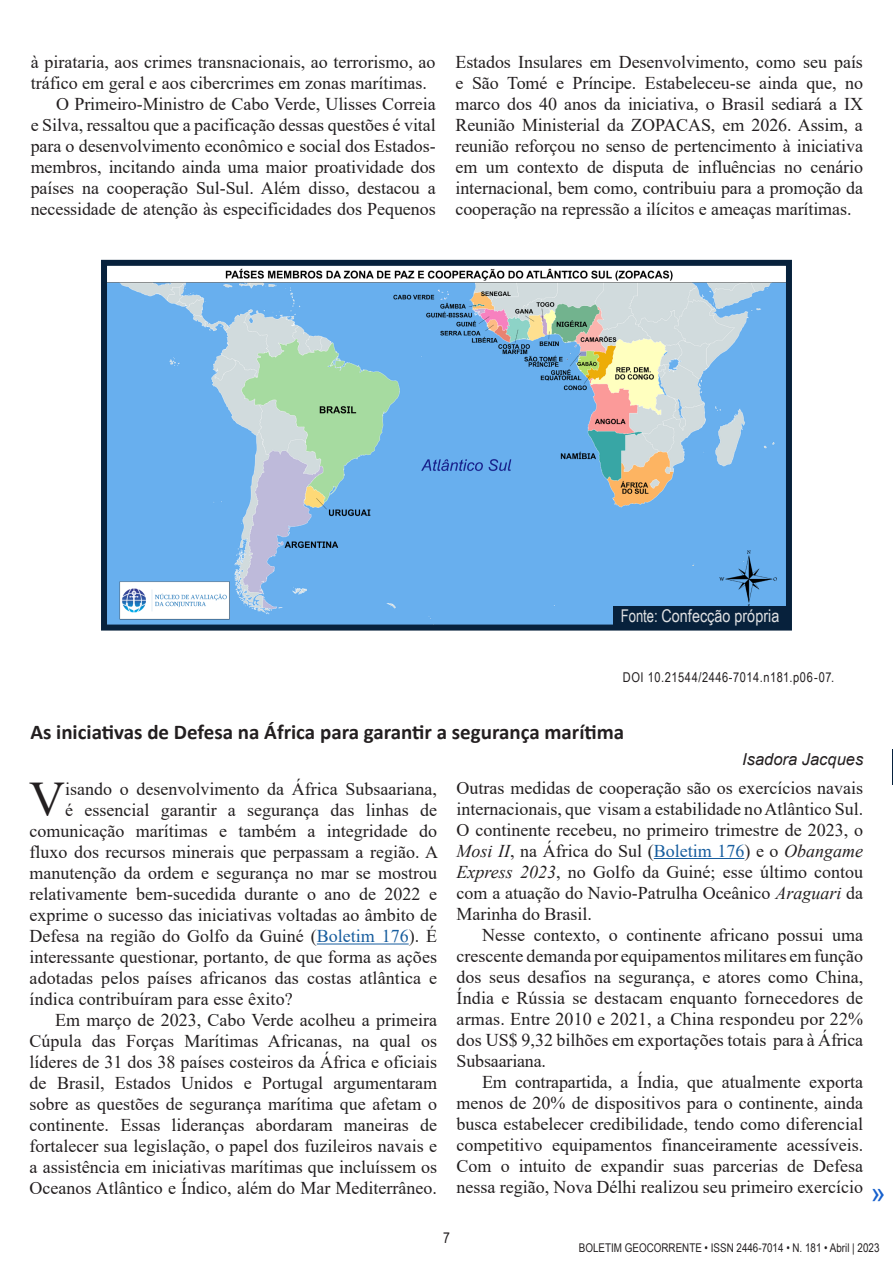
<style>
.page{position:relative;width:893px;height:1263px;background:#fff}
.page>*{position:absolute;margin:0;border:0;box-sizing:border-box;transform-origin:0 0}
.INÍCIO_DO_TEXTO{font:49.65px "Times New Roman";color:#231f20}
.FORMATAÇÃO_TEXTO{font:27px "Arial";color:#1660cd}
.TÍTULO{font:700 21px "Calibri";color:#231f20}
.FORMATAÇÃO_TEXTO-2{font:18px/21px "Times New Roman";color:#231f20;text-align:justify}
.INÍCIO_DO_TEXTO-2{font:18px "Times New Roman";color:#231f20}
.t1{font:17.55px "Arial Narrow";color:#e0e1e3;scale:.91 1}
.NOME_DO_PESQUISADOR{font:italic 16.5px "Arial";color:#231f20}
.t2{font:15px "Arial Narrow";color:#231f20}
.NOME_DO_PESQUISADOR-2{font:13.5px "Arial Narrow";letter-spacing:.04em;color:#231f20}
.t3{font:12px "Arial Narrow";color:#231f20}
.s1{color:#175d9e}
.s2{font-style:italic}
</style>
<div class="page">
<img style="left:108px;top:268px;width:677px;height:355px">
<div style="left:101px;top:260px;width:691px;height:370px;border:6px solid #07213c"></div>
<div style="left:613px;top:606px;width:174px;height:18px;background:#07213c"></div>
<hr style="left:317px;top:943px;width:92px;height:1px;background:#175d9e">
<hr style="left:654px;top:858px;width:90px;height:1px;background:#175d9e">
<hr style="left:892px;top:749px;width:1px;height:36px;background:#07213c">
<p class="FORMATAÇÃO_TEXTO-2" style="left:31px;top:51px;width:406px">à pirataria, aos crimes transnacionais, ao terrorismo, ao tráfico em geral e aos cibercrimes em zonas marítimas.</p>
<p class="FORMATAÇÃO_TEXTO-2" style="left:31px;top:93px;width:406px;text-indent:26px">O Primeiro-Ministro de Cabo Verde, Ulisses Correia e Silva, ressaltou que a pacificação dessas questões é vital para o desenvolvimento econômico e social dos Estados&shy;membros, incitando ainda uma maior proatividade dos países na cooperação Sul-Sul. Além disso, destacou a necessidade de atenção às especificidades dos Pequenos</p>
<p class="FORMATAÇÃO_TEXTO-2" style="left:455px;top:51px;width:409px">Estados Insulares em Desenvolvimento, como seu país e São Tomé e Príncipe. Estabeleceu-se ainda que, no marco dos 40 anos da iniciativa, o Brasil sediará a IX Reunião Ministerial da ZOPACAS, em 2026. Assim, a reunião reforçou no senso de pertencimento à iniciativa em um contexto de disputa de influências no cenário internacional, bem como, contribuiu para a promoção da cooperação na repressão a ilícitos e ameaças marítimas.</p>
<p class="t1" style="left:621px;top:603px;width:176px">Fonte: Confecção própria</p>
<p class="NOME_DO_PESQUISADOR-2" style="left:623px;top:668px;width:213px">DOI 10.21544/2446-7014.n181.p06-07.</p>
<p class="TÍTULO" style="left:30px;top:718px;width:595px">As iniciativas de Defesa na África para garantir a segurança marítima</p>
<p class="NOME_DO_PESQUISADOR" style="left:742px;top:748px;width:123px">Isadora Jacques</p>
<p class="INÍCIO_DO_TEXTO" style="left:29px;top:764px;width:37px">V</p>
<p class="INÍCIO_DO_TEXTO-2" style="left:65px;top:776px;width:373px">isando o desenvolvimento da África Subsaariana,</p>
<p class="INÍCIO_DO_TEXTO-2" style="left:65px;top:797px;width:373px">é essencial garantir a segurança das linhas de</p>
<p class="INÍCIO_DO_TEXTO-2" style="left:30px;top:818px;width:409px">comunicação marítimas e também a integridade do</p>
<p class="INÍCIO_DO_TEXTO-2" style="left:30px;top:839px;width:410px">fluxo dos recursos minerais que perpassam a região. A</p>
<p class="INÍCIO_DO_TEXTO-2" style="left:30px;top:860px;width:409px">manutenção da ordem e segurança no mar se mostrou</p>
<p class="INÍCIO_DO_TEXTO-2" style="left:30px;top:881px;width:409px">relativamente bem-sucedida durante o ano de 2022 e</p>
<p class="INÍCIO_DO_TEXTO-2" style="left:30px;top:902px;width:409px">exprime o sucesso das iniciativas voltadas ao âmbito de</p>
<p class="INÍCIO_DO_TEXTO-2" style="left:30px;top:923px;width:409px">Defesa na região do Golfo da Guiné (<span class="s1">Boletim 176</span>). É</p>
<p class="INÍCIO_DO_TEXTO-2" style="left:30px;top:944px;width:409px">interessante questionar, portanto, de que forma as ações</p>
<p class="INÍCIO_DO_TEXTO-2" style="left:30px;top:965px;width:409px">adotadas pelos países africanos das costas atlântica e</p>
<p class="INÍCIO_DO_TEXTO-2" style="left:30px;top:986px;width:265px">índica contribuíram para esse êxito?</p>
<p class="FORMATAÇÃO_TEXTO-2" style="left:30px;top:1009px;width:409px;text-indent:26px">Em março de 2023, Cabo Verde acolheu a primeira Cúpula das Forças Marítimas Africanas, na qual os líderes de 31 dos 38 países costeiros da África e oficiais de Brasil, Estados Unidos e Portugal argumentaram sobre as questões de segurança marítima que afetam o continente. Essas lideranças abordaram maneiras de fortalecer sua legislação, o papel dos fuzileiros navais e a assistência em iniciativas marítimas que incluíssem os Oceanos Atlântico e Índico, além do Mar Mediterrâneo.</p>
<p class="FORMATAÇÃO_TEXTO-2" style="left:457px;top:776px;width:408px">Outras medidas de cooperação são os exercícios navais internacionais, que visam a estabilidade no Atlântico Sul.<br>O continente recebeu, no primeiro trimestre de 2023, o <span class="s2">Mosi II</span>, na África do Sul (<span class="s1">Boletim 176</span>) e o <span class="s2">Obangame Express 2023</span>, no Golfo da Guiné; esse último contou com a atuação do Navio-Patrulha Oceânico <span class="s2">Araguari</span> da Marinha do Brasil.</p>
<p class="FORMATAÇÃO_TEXTO-2" style="left:457px;top:923px;width:408px;text-indent:26px">Nesse contexto, o continente africano possui uma crescente demanda por equipamentos militares em função dos seus desafios na segurança, e atores como China, Índia e Rússia se destacam enquanto fornecedores de armas. Entre 2010 e 2021, a China respondeu por 22% dos US$ 9,32 bilhões em exportações totais para à África Subsaariana.</p>
<p class="FORMATAÇÃO_TEXTO-2" style="left:457px;top:1070px;width:408px;text-indent:26px">Em contrapartida, a Índia, que atualmente exporta menos de 20% de dispositivos para o continente, ainda busca estabelecer credibilidade, tendo como diferencial competitivo equipamentos financeiramente acessíveis.<br>Com o intuito de expandir suas parcerias de Defesa nessa região, Nova Délhi realizou seu primeiro exercício</p>
<p class="FORMATAÇÃO_TEXTO" style="left:871px;top:1173px;width:17px">»</p>
<p class="t2" style="left:443px;top:1226px;width:8px">7</p>
<p class="t3" style="left:579px;top:1239px;width:302px">BOLETIM GEOCORRENTE • ISSN 2446-7014 • N. 181 • Abril | 2023</p>
</div>
